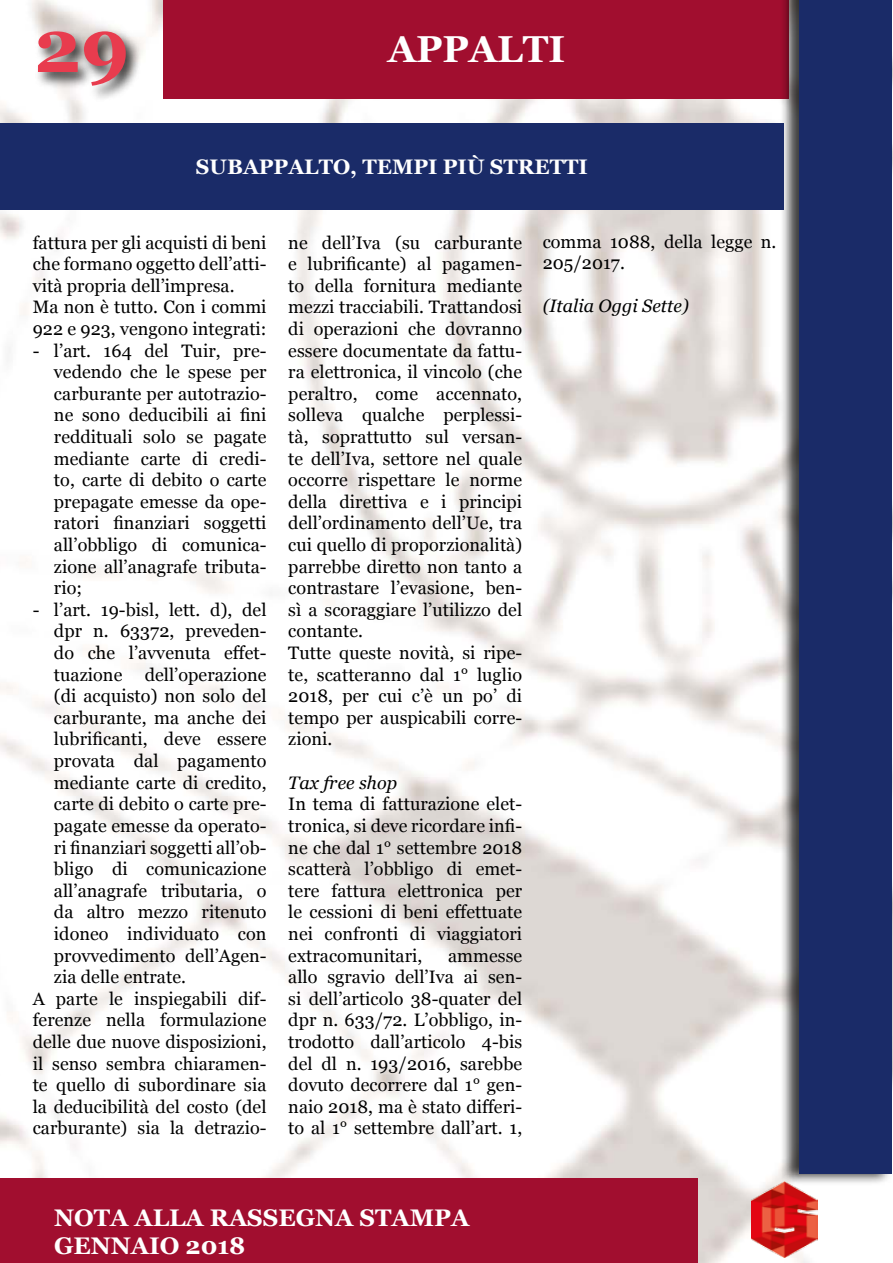
<style>
.page{position:relative;width:893px;height:1263px;background:#fff}
.page>*{position:absolute;margin:0;border:0;box-sizing:border-box;transform-origin:0 0}
.t1{font:700 75px "Georgia";color:#e83c4e}
.t2{font:700 37.5px "Georgia";color:#fff}
.t3{font:700 24px/28.8px "Georgia";color:#fff}
.t4{font:700 21px "Georgia";color:#fff}
.t5{font:18px/21.6px "Georgia";letter-spacing:.005em;color:#000}
.t6{font:italic 18px "Georgia";letter-spacing:.005em;color:#000}
</style>
<div class="page">
<img style="left:0;top:0;width:818px;height:1263px">
<div style="left:164px;top:0;width:625px;height:99px;background:#a10e2f"></div>
<div style="left:780px;top:0;width:113px;height:1186px;background:#000;opacity:.75"></div>
<div style="left:799px;top:0;width:93px;height:1173px;background:#1a2b68"></div>
<img style="left:751px;top:1181px;width:66px;height:77px">
<div style="left:0;top:1178px;width:697px;height:85px;background:#a10e2f"></div>
<div style="left:34px;top:28px;width:108px;height:74px;background:#000;opacity:.75"></div>
<div style="left:0;top:123px;width:784px;height:87px;background:#1a2b68"></div>
<h1 class="t1" style="left:34px;top:-10px;width:97px">29</h1>
<h2 class="t2" style="left:388px;top:21px;width:179px">APPALTI</h2>
<p class="t4" style="left:196px;top:151px;width:393px">SUBAPPALTO, TEMPI PIÙ STRETTI</p>
<p class="t5" style="left:33px;top:231px;width:235px">fattura per gli acquisti di beni che formano oggetto dell’atti&shy;vità propria dell’impresa.<br>Ma non è tutto. Con i commi<br>922 e 923, vengono integrati:</p>
<p class="t5" style="left:54px;top:339px;width:214px;text-align:justify;text-indent:-21px">- l’art. 164 del Tuir, pre&shy;vedendo che le spese per carburante per autotrazio&shy;ne sono deducibili ai fini reddituali solo se pagate mediante carte di credi&shy;to, carte di debito o carte prepagate emesse da ope&shy;ratori finanziari soggetti all’obbligo di comunica&shy;zione all’anagrafe tributa&shy;rio;</p>
<p class="t5" style="left:33px;top:598px;width:235px">- l’art. 19-bisl, lett. d), del</p>
<p class="t5" style="left:54px;top:620px;width:214px">dpr n. 63372, preveden-</p>
<p class="t5" style="left:54px;top:641px;width:214px">do che l’avvenuta effet-</p>
<p class="t5" style="left:54px;top:663px;width:214px">tuazione dell’operazione</p>
<p class="t5" style="left:54px;top:684px;width:214px">(di acquisto) non solo del</p>
<p class="t5" style="left:54px;top:706px;width:214px">carburante, ma anche dei</p>
<p class="t5" style="left:54px;top:728px;width:214px">lubrificanti, deve essere</p>
<p class="t5" style="left:54px;top:749px;width:214px">provata dal pagamento</p>
<p class="t5" style="left:54px;top:771px;width:214px">mediante carte di credito,</p>
<p class="t5" style="left:54px;top:792px;width:214px">carte di debito o carte pre-</p>
<p class="t5" style="left:54px;top:814px;width:214px">pagate emesse da operato-</p>
<p class="t5" style="left:54px;top:836px;width:214px">ri finanziari soggetti all’ob-</p>
<p class="t5" style="left:54px;top:857px;width:214px">bligo di comunicazione</p>
<p class="t5" style="left:54px;top:879px;width:214px">all’anagrafe tributaria, o</p>
<p class="t5" style="left:54px;top:900px;width:214px">da altro mezzo ritenuto</p>
<p class="t5" style="left:54px;top:922px;width:214px">idoneo individuato con</p>
<p class="t5" style="left:54px;top:944px;width:214px">provvedimento dell’Agen-</p>
<p class="t5" style="left:54px;top:965px;width:134px">zia delle entrate.</p>
<p class="t5" style="left:33px;top:987px;width:235px">A parte le inspiegabili dif-</p>
<p class="t5" style="left:33px;top:1008px;width:235px">ferenze nella formulazione</p>
<p class="t5" style="left:33px;top:1030px;width:235px">delle due nuove disposizioni,</p>
<p class="t5" style="left:33px;top:1052px;width:235px">il senso sembra chiaramen-</p>
<p class="t5" style="left:33px;top:1073px;width:235px">te quello di subordinare sia</p>
<p class="t5" style="left:33px;top:1095px;width:235px">la deducibilità del costo (del</p>
<p class="t5" style="left:33px;top:1116px;width:235px">carburante) sia la detrazio-</p>
<p class="t5" style="left:288px;top:231px;width:235px">ne dell’Iva (su carburante e lubrificante) al pagamen&shy;to della fornitura mediante mezzi tracciabili. Trattandosi di operazioni che dovranno essere documentate da fattu&shy;ra elettronica, il vincolo (che peraltro, come accennato, solleva qualche perplessi&shy;tà, soprattutto sul versan&shy;te dell’Iva, settore nel quale occorre rispettare le norme della direttiva e i principi dell’ordinamento dell’Ue, tra cui quello di proporzionalità) parrebbe diretto non tanto a contrastare l’evasione, ben&shy;sì a scoraggiare l’utilizzo del contante.<br>Tutte queste novità, si ripe&shy;te, scatteranno dal 1° luglio<br>2018, per cui c’è un po’ di tempo per auspicabili corre&shy;zioni.</p>
<p class="t6" style="left:288px;top:769px;width:110px">Tax free shop</p>
<p class="t5" style="left:288px;top:792px;width:235px;text-align:justify">In tema di fatturazione elet&shy;tronica, si deve ricordare infi&shy;ne che dal 1° settembre 2018 scatterà l’obbligo di emet&shy;tere fattura elettronica per le cessioni di beni effettuate nei confronti di viaggiatori extracomunitari,</p>
<p class="t5" style="left:288px;top:944px;width:235px;text-align:justify;text-indent:160px">ammesse allo sgravio dell’Iva ai sen&shy;si dell’articolo 38-quater del dpr n. 633/72. L’obbligo, in&shy;trodotto dall’articolo 4-bis del dl n. 193/2016, sarebbe dovuto decorrere dal 1° gen&shy;naio 2018, ma è stato differi&shy;to al 1° settembre dall’art. 1,</p>
<p class="t5" style="left:543px;top:230px;width:235px">comma 1088, della legge n.<br>205/2017.</p>
<p class="t6" style="left:543px;top:293px;width:148px">(Italia Oggi Sette)</p>
<h3 class="t3" style="left:54px;top:1201px;width:417px">NOTA ALLA RASSEGNA STAMPA<br>GENNAIO 2018</h3>
</div>
